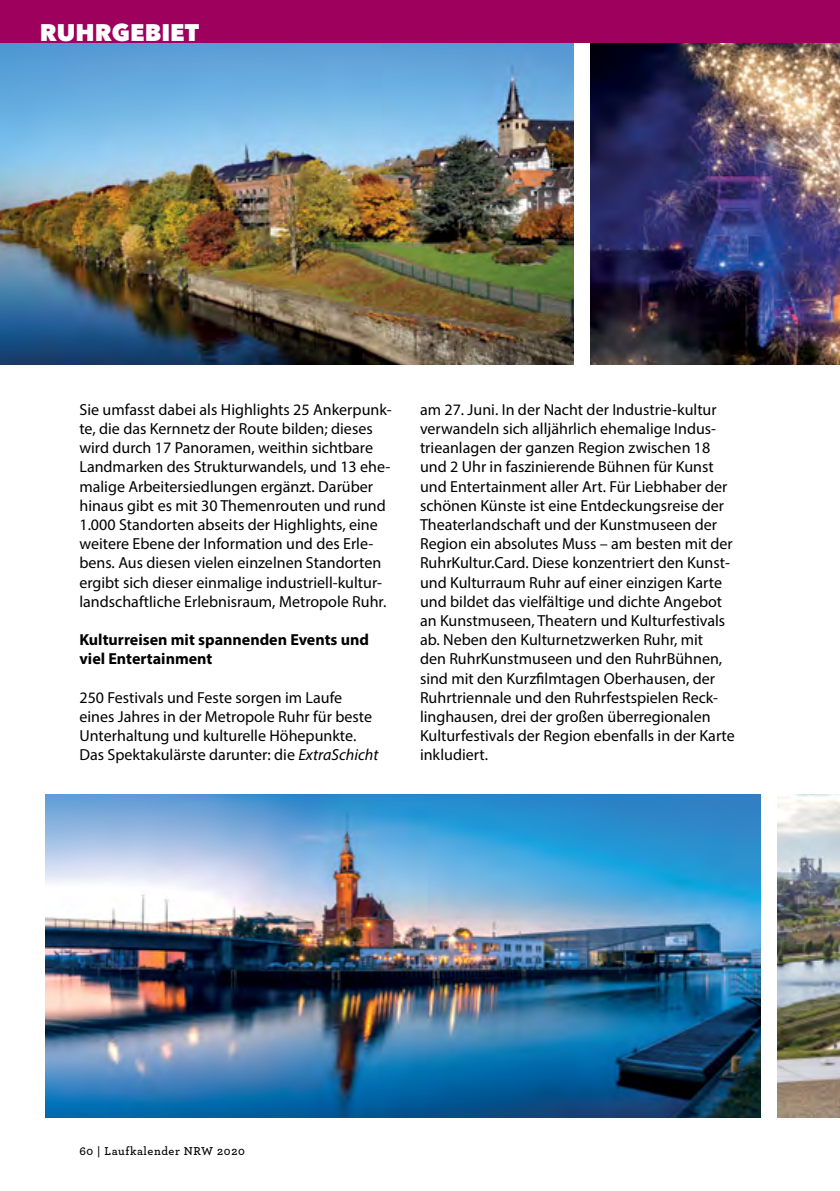
<style>
.page{position:relative;width:840px;height:1191px;background:#fff}
.page>*{position:absolute;margin:0;border:0;box-sizing:border-box;transform-origin:0 0}
.t1{font:800 24px "Avenir Next";color:#fff}
.t2{font:16px/19.2px "Myriad Pro";color:#000}
.t3{font:700 16px/19.2px "Myriad Pro";color:#000}
.t4{font:600 12px "Archer";letter-spacing:.05em;color:#000}
.s1{font-style:italic}
</style>
<div class="page">
<img style="left:0;top:42px;width:573px;height:322px">
<img style="left:590px;top:42px;width:249px;height:322px">
<img style="left:45px;top:794px;width:715px;height:323px">
<img style="left:777px;top:794px;width:62px;height:323px">
<div style="left:0;top:0;width:839px;height:42px;background:#9e005e"></div>
<h1 class="t1" style="left:40px;top:18px;width:161px">RUHRGEBIET</h1>
<p class="t2" style="left:79px;top:399px;width:313px">Sie umfasst dabei als Highlights 25 Ankerpunk&shy;te, die das Kernnetz der Route bilden; dieses wird durch 17 Panoramen, weithin sichtbare Landmarken des Strukturwandels, und 13 ehe&shy;malige Arbeitersiedlungen ergänzt. Darüber hinaus gibt es mit 30 Themenrouten und rund 1.000 Standorten abseits der Highlights, eine weitere Ebene der Information und des Erle&shy;bens. Aus diesen vielen einzelnen Standorten ergibt sich dieser einmalige industriell-kultur&shy;landschaftliche Erlebnisraum, Metropole Ruhr.</p>
<p class="t3" style="left:79px;top:629px;width:291px">Kulturreisen mit spannenden Events und viel Entertainment</p>
<p class="t2" style="left:79px;top:687px;width:300px">250 Festivals und Feste sorgen im Laufe eines Jahres in der Metropole Ruhr für beste Unterhaltung und kulturelle Höhepunkte.<br>Das Spektakulärste darunter: die <span class="s1">ExtraSchicht</span></p>
<p class="t2" style="left:420px;top:399px;width:316px">am 27. Juni. In der Nacht der Industrie-kultur verwandeln sich alljährlich ehemalige Indus&shy;trieanlagen der ganzen Region zwischen 18 und 2 Uhr in faszinierende Bühnen für Kunst und Entertainment aller Art. Für Liebhaber der schönen Künste ist eine Entdeckungsreise der Theaterlandschaft und der Kunstmuseen der Region ein absolutes Muss – am besten mit der RuhrKultur.Card. Diese konzentriert den Kunst&shy;und Kulturraum Ruhr auf einer einzigen Karte und bildet das vielfältige und dichte Angebot an Kunstmuseen, Theatern und Kulturfestivals ab. Neben den Kulturnetzwerken Ruhr, mit<br>den RuhrKunstmuseen und den RuhrBühnen, sind mit den Kurzfilmtagen Oberhausen, der Ruhrtriennale und den Ruhrfestspielen Reck&shy;linghausen, drei der großen überregionalen Kulturfestivals der Region ebenfalls in der Karte inkludiert.</p>
<p class="t4" style="left:79px;top:1142px;width:167px">60 | Laufkalender NRW 2020</p>
</div>
